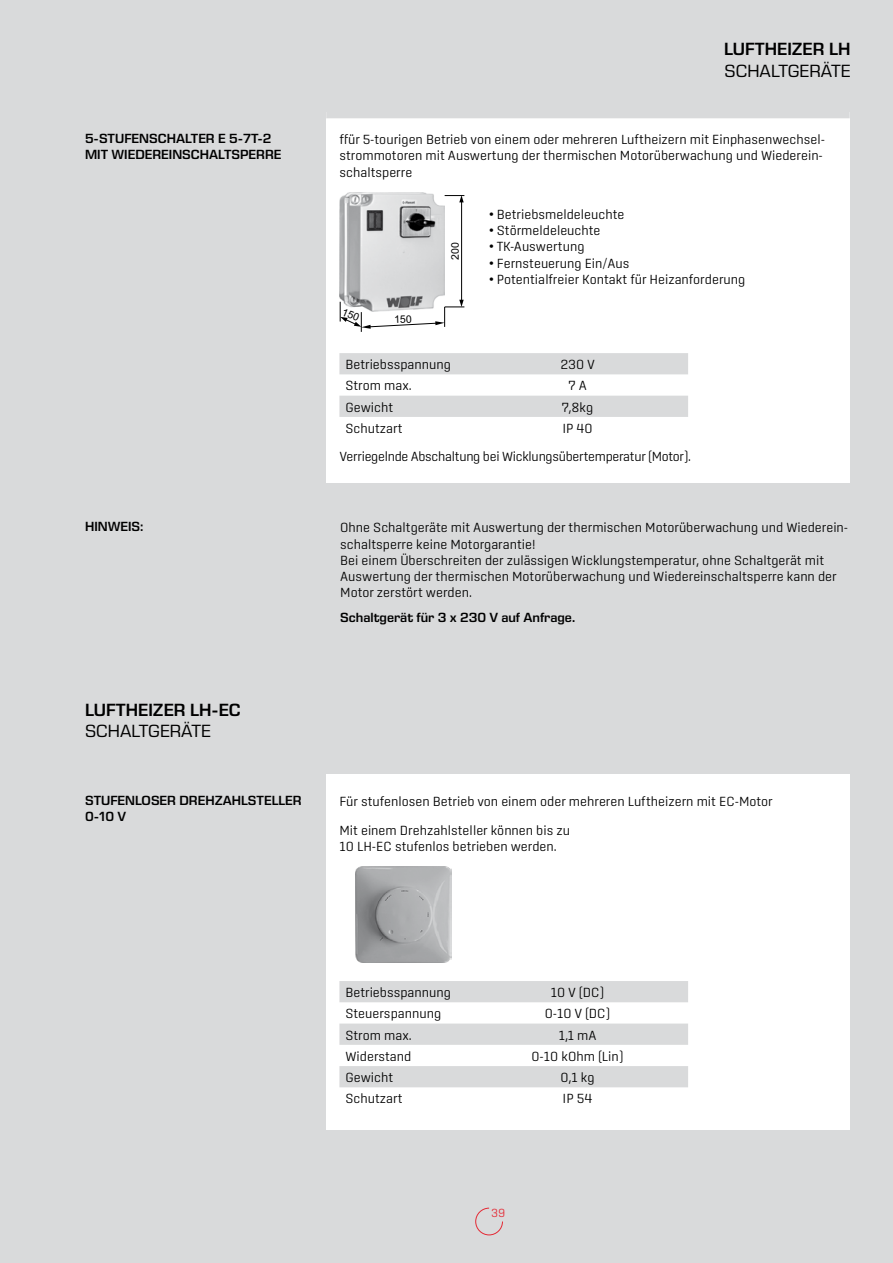
<style>
.page{position:relative;width:893px;height:1263px;background:#d9dadb}
.page>*{position:absolute;margin:0;border:0;box-sizing:border-box;transform-origin:0 0}
.t1{font:600 18px "Eurostile Next LT Pro";color:#000}
.t2{font:18px "Eurostile Next LT Pro";color:#000}
.t3{font:300 13.5px/16.2px "Center";color:#000}
.t4{font:600 13.5px/16.2px "Eurostile Next LT Pro";color:#000}
.t5{font:300 13.5px/28.2px "Center";letter-spacing:-.02em;color:#000}
.t6{font:300 12px "Center";color:#e42934}
.t7{font:10.5px "Arial";color:#000}
.s1{font-family:"Arial";font-weight:400}
</style>
<div class="page">
<svg style="left:475px;top:1207px;width:28px;height:29px"></svg>
<div style="left:327px;top:112px;width:523px;height:370px;background:#fff"></div>
<div style="left:327px;top:106px;width:523px;height:12px;background:#d9dadb"></div>
<img style="left:340px;top:192px;width:104px;height:108px">
<hr style="left:461px;top:202px;width:1px;height:98px;background:#000">
<svg style="left:445px;top:195px;width:19px;height:7px"></svg>
<svg style="left:339px;top:353px;width:349px;height:64px"></svg>
<div style="left:327px;top:774px;width:523px;height:356px;background:#fff"></div>
<img style="left:355px;top:866px;width:96px;height:96px">
<svg style="left:339px;top:981px;width:349px;height:106px"></svg>
<svg style="left:340px;top:300px;width:124px;height:32px"></svg>
<h1 class="t1" style="left:724px;top:39px;width:128px">LUFTHEIZER LH</h1>
<h1 class="t2" style="left:725px;top:61px;width:127px">SCHALTGERÄTE</h1>
<p class="t4" style="left:85px;top:131px;width:198px">5-STUFENSCHALTER E 5-7T-2<br>MIT WIEDEREINSCHALTSPERRE</p>
<p class="t3" style="left:339px;top:131px;width:487px">ffür 5-tourigen Betrieb von einem oder mehreren Luftheizern mit Einphasenwechsel&shy;strommotoren mit Auswertung der thermischen Motorüberwachung und Wiederein&shy;schaltsperre</p>
<p class="t7" style="left:449px;top:260px;width:19px;rotate:-90deg">200</p>
<p class="t3" style="left:489px;top:206px;width:137px"><span class="s1">•</span> Betriebsmeldeleuchte</p>
<p class="t3" style="left:489px;top:222px;width:113px"><span class="s1">•</span> Störmeldeleuchte</p>
<p class="t3" style="left:489px;top:239px;width:97px"><span class="s1">•</span> TK-Auswertung</p>
<p class="t3" style="left:489px;top:255px;width:142px"><span class="s1">•</span> Fernsteuerung Ein/Aus</p>
<p class="t3" style="left:489px;top:271px;width:258px"><span class="s1">•</span> Potentialfreier Kontakt für Heizanforderung</p>
<p class="t3" style="left:345px;top:356px;width:107px">Betriebsspannung</p>
<p class="t3" style="left:560px;top:356px;width:36px">230 V</p>
<p class="t3" style="left:345px;top:377px;width:68px">Strom max.</p>
<p class="t3" style="left:568px;top:377px;width:20px">7 A</p>
<p class="t3" style="left:345px;top:399px;width:49px">Gewicht</p>
<p class="t3" style="left:562px;top:399px;width:33px">7,8kg</p>
<p class="t3" style="left:345px;top:420px;width:59px">Schutzart</p>
<p class="t5" style="left:339px;top:414px;width:353px;text-indent:223px">IP 40<br>Verriegelnde Abschaltung bei Wicklungsübertemperatur (Motor).</p>
<p class="t4" style="left:85px;top:519px;width:60px">HINWEIS:</p>
<p class="t3" style="left:340px;top:519px;width:510px">Ohne Schaltgeräte mit Auswertung der thermischen Motorüberwachung und Wiederein&shy;schaltsperre keine Motorgarantie!<br>Bei einem Überschreiten der zulässigen Wicklungstemperatur, ohne Schaltgerät mit Auswertung der thermischen Motorüberwachung und Wiedereinschaltsperre kann der Motor zerstört werden.</p>
<p class="t4" style="left:340px;top:609px;width:236px">Schaltgerät für 3 x 230 V auf Anfrage.</p>
<h1 class="t1" style="left:85px;top:700px;width:157px">LUFTHEIZER LH-EC</h1>
<h1 class="t2" style="left:85px;top:721px;width:127px">SCHALTGERÄTE</h1>
<p class="t4" style="left:85px;top:792px;width:218px">STUFENLOSER DREHZAHLSTELLER<br>0-10 V</p>
<p class="t3" style="left:339px;top:787px;width:435px;line-height:29px">Für stufenlosen Betrieb von einem oder mehreren Luftheizern mit EC-Motor<br>Mit einem Drehzahlsteller können bis zu</p>
<p class="t3" style="left:339px;top:838px;width:219px">10 LH-EC stufenlos betrieben werden.</p>
<p class="t3" style="left:345px;top:984px;width:107px">Betriebsspannung</p>
<p class="t3" style="left:551px;top:984px;width:55px">10 V (DC)</p>
<p class="t3" style="left:345px;top:1005px;width:97px">Steuerspannung</p>
<p class="t3" style="left:545px;top:1005px;width:67px">0-10 V (DC)</p>
<p class="t3" style="left:345px;top:1027px;width:68px">Strom max.</p>
<p class="t3" style="left:559px;top:1027px;width:39px">1,1 mA</p>
<p class="t3" style="left:345px;top:1048px;width:67px">Widerstand</p>
<p class="t3" style="left:531px;top:1048px;width:94px">0-10 kOhm (Lin)</p>
<p class="t3" style="left:345px;top:1069px;width:49px">Gewicht</p>
<p class="t3" style="left:560px;top:1069px;width:36px">0,1 kg</p>
<p class="t3" style="left:345px;top:1090px;width:59px">Schutzart</p>
<p class="t3" style="left:562px;top:1090px;width:32px">IP 54</p>
<p class="t6" style="left:491px;top:1206px;width:16px">39</p>
</div>
